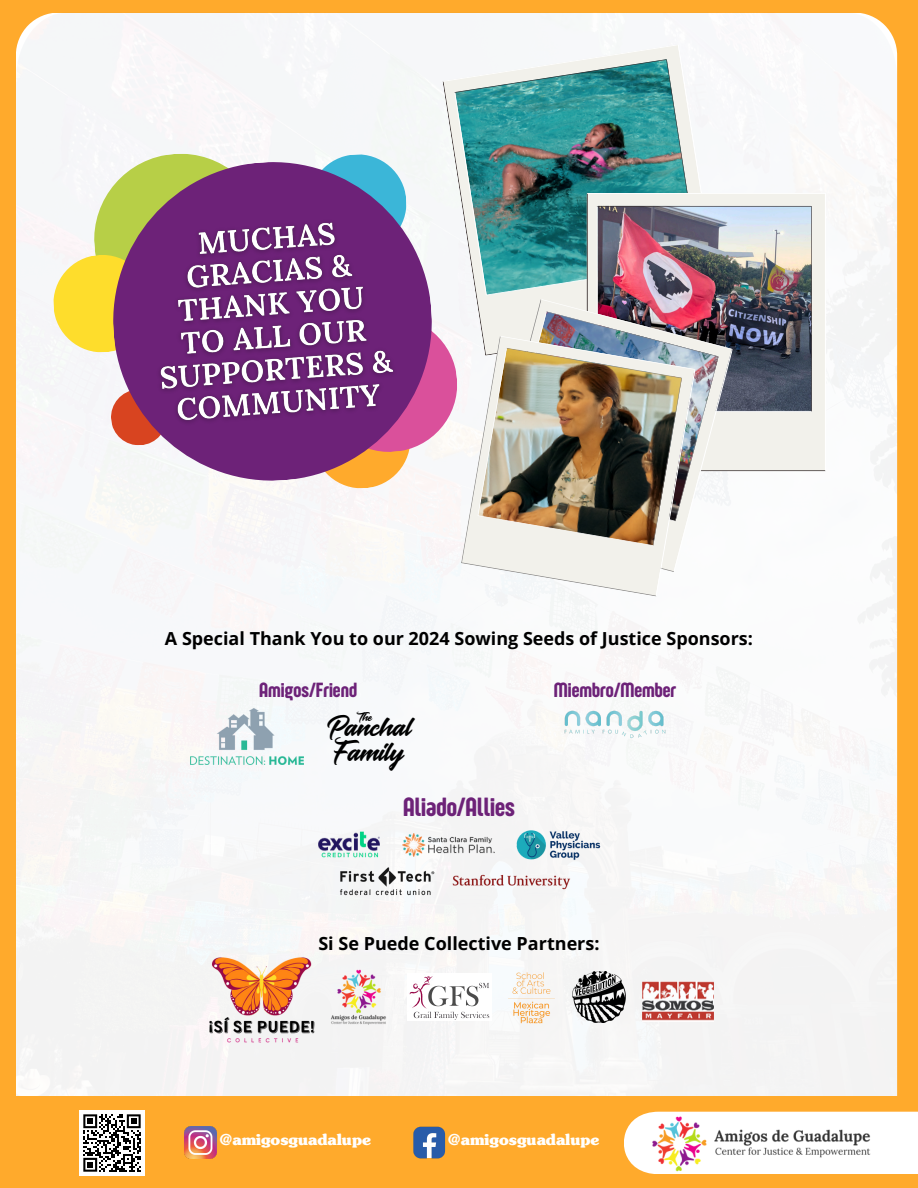
<style>
.page{position:relative;width:918px;height:1188px;background:#ffaa2c}
.page>*{position:absolute;margin:0;border:0;box-sizing:border-box;transform-origin:0 0}
.t1{font:33.3px "Baksoda";color:#000}
.t2{font:27.15px "Sugo Pro Display";color:#6d2278}
.t3{font:21.15px "Sugo Pro Display";color:#6d2278}
.t4{font:700 18px "Open Sans";color:#000}
.t5{font:700 15px "Souvenir Std";color:#fff}
.t6{font:14.1px "Baksoda";color:#000}
</style>
<div class="page">
<div style="left:16px;top:13px;width:881px;height:1083px;background:#f7f7f8"></div>
<img style="left:443px;top:44px;width:279px;height:255px">
<svg style="left:52px;top:151px;width:218px;height:203px"></svg>
<svg style="left:624px;top:1112px;width:294px;height:62px"></svg>
<img style="left:573px;top:972px;width:52px;height:51px">
<img style="left:505px;top:966px;width:52px;height:63px">
<img style="left:329px;top:966px;width:61px;height:63px">
<img style="left:407px;top:974px;width:84px;height:47px">
<img style="left:205px;top:954px;width:113px;height:90px">
<img style="left:643px;top:981px;width:70px;height:41px">
<svg style="left:307px;top:153px;width:101px;height:3px"></svg>
<svg style="left:107px;top:156px;width:331px;height:331px"></svg>
<img style="left:640px;top:1114px;width:251px;height:58px">
<div style="left:79px;top:1110px;width:66px;height:66px;background:#fff"></div>
<svg style="left:83px;top:1114px;width:58px;height:58px"></svg>
<img style="left:413px;top:1126px;width:33px;height:33px">
<img style="left:184px;top:1126px;width:33px;height:33px">
<img style="left:558px;top:690px;width:115px;height:64px">
<img style="left:191px;top:708px;width:112px;height:57px">
<img style="left:447px;top:868px;width:130px;height:28px">
<img style="left:339px;top:867px;width:96px;height:30px">
<img style="left:515px;top:829px;width:87px;height:32px">
<img style="left:402px;top:833px;width:93px;height:23px">
<img style="left:317px;top:831px;width:65px;height:28px">
<img style="left:587px;top:193px;width:239px;height:278px">
<img style="left:311px;top:299px;width:422px;height:297px">
<img style="left:141px;top:211px;width:265px;height:222px">
<p class="t4" style="left:165px;top:626px;width:590px">A Special Thank You to our 2024 Sowing Seeds of Justice Sponsors:</p>
<h5 class="t3" style="left:259px;top:678px;width:99px">Amigos/Friend</h5>
<p class="t3" style="left:554px;top:678px;width:124px">Miembro/Member</p>
<p class="t1" style="left:327px;top:711px;width:85px">Panchal</p>
<p class="t1" style="left:334px;top:736px;width:70px">Family</p>
<p class="t6" style="left:357px;top:710px;width:17px">Th e</p>
<p class="t2" style="left:403px;top:791px;width:113px">Aliado/Allies</p>
<p class="t4" style="left:318px;top:931px;width:283px">Si Se Puede Collective Partners:</p>
<p class="t5" style="left:219px;top:1134px;width:153px">@amigosguadalupe</p>
<p class="t5" style="left:448px;top:1134px;width:153px">@amigosguadalupe</p>
</div>
